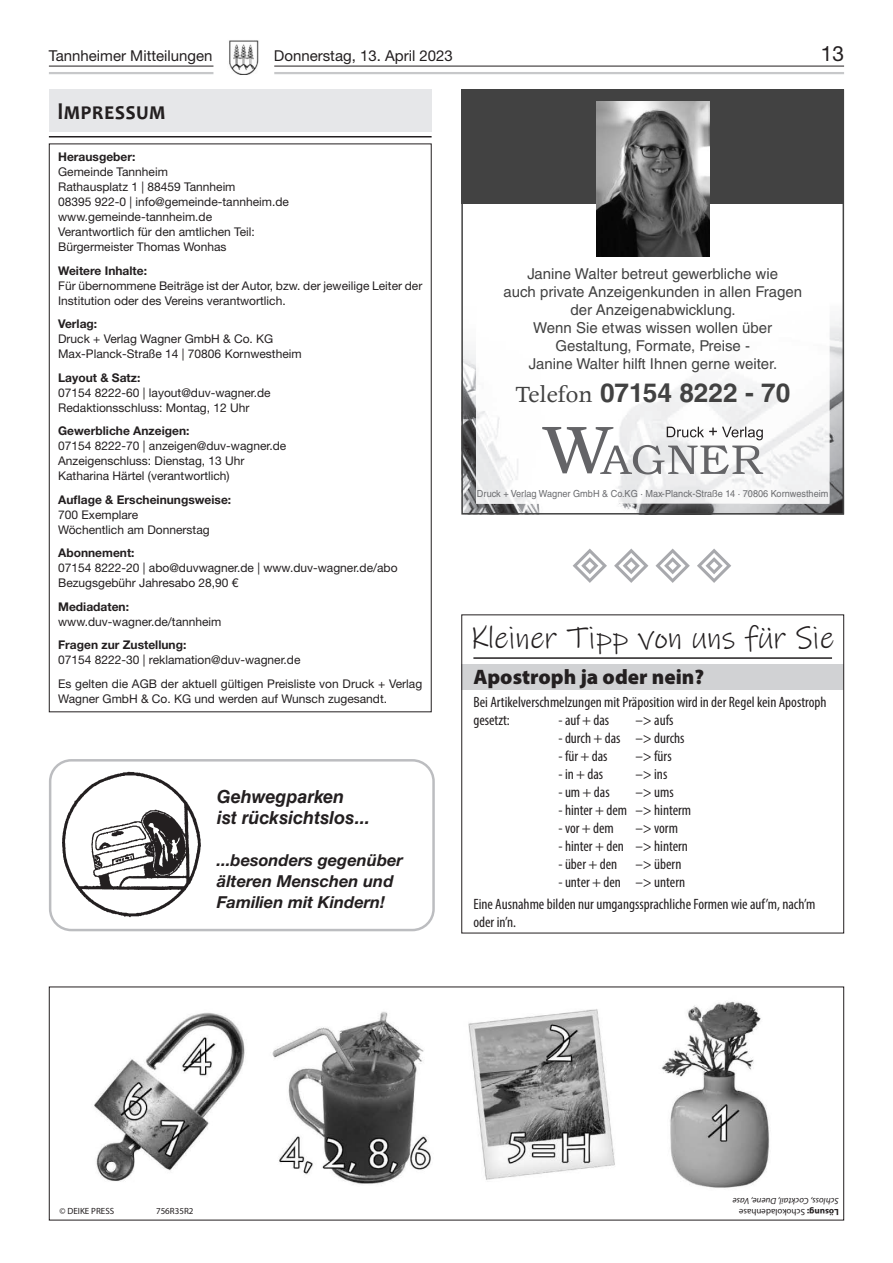
<style>
.page{position:relative;width:893px;height:1263px;background:#fff}
.page>*{position:absolute;margin:0;border:0;box-sizing:border-box;transform-origin:0 0}
.t1{font:31.5px "Ink Free";color:#231f20}
.t2{font:700 26.25px "Helvetica LT Std";color:#424242}
.t3{font:700 24.45px "Candara";letter-spacing:.045em;color:#231f20;scale:.88 1}
.t4{font:900 21px "Myriad Pro";color:#231f20}
.t5{font:21px "Helvetica Neue LT Std";color:#231f20}
.t6{font:italic 700 18px/21px "Helvetica LT Std";color:#231f20}
.t7{font:italic 700 16.5px/21px "Helvetica Neue LT Std";color:#231f20}
.t8{font:condensed 15px/18px "Myriad Pro";color:#231f20}
.t9{font:15px/18px "Helvetica LT Std";color:#424242;text-align:center}
.t10{font:15px "Helvetica Neue LT Std";color:#231f20}
.t11{font:12px/15px "Helvetica Neue LT Std";color:#231f20}
.t12{font:700 12px "Helvetica Neue LT Std";color:#231f20}
.t13{font:9.75px "Helvetica LT Std";color:#6c6d70;scale:.94 1}
.t14{font:italic 9px/10.8px "Myriad Pro";color:#231f20}
.t15{font:9px "Myriad Pro";color:#231f20}
.s1{font-family:"Apollo MT Std";font-weight:400}
.s2{font-weight:700;font-style:normal}
.s3{font-style:normal}
</style>
<div class="page">
<hr style="left:49px;top:72px;width:795px;height:2px;background:#c7c8ca">
<hr style="left:49px;top:66px;width:795px;height:1px;background:#231f20">
<div style="left:214px;top:39px;width:60px;height:37px;background:#fff"></div>
<img style="left:229px;top:41px;width:30px;height:33px">
<div style="left:49px;top:89px;width:383px;height:43px;background:#e6e7e9"></div>
<hr style="left:49px;top:136px;width:383px;height:1px;background:#231f20">
<img style="left:94px;top:1001px;width:676px;height:187px">
<img style="left:52px;top:765px;width:149px;height:158px">
<div style="left:49px;top:759px;width:386px;height:172px;border:2px solid #bcbdc0;border-radius:21px"></div>
<img style="left:464px;top:350px;width:76px;height:161px">
<img style="left:749px;top:318px;width:92px;height:193px">
<img style="left:621px;top:504px;width:128px;height:7px">
<img style="left:476px;top:204px;width:353px;height:300px">
<div style="left:461px;top:89px;width:383px;height:115px;background:#424242"></div>
<img style="left:633px;top:445px;width:130px;height:29px">
<img style="left:542px;top:427px;width:71px;height:46px">
<img style="left:667px;top:427px;width:96px;height:13px">
<div style="left:461px;top:89px;width:383px;height:425px;border:2px solid #424242"></div>
<img style="left:596px;top:101px;width:113px;height:156px">
<div style="left:461px;top:664px;width:383px;height:26px;background:#d1d2d4"></div>
<div style="left:461px;top:614px;width:383px;height:319px;border:1px solid #231f20"></div>
<hr style="left:473px;top:657px;width:359px;height:2px;background:#231f20">
<svg style="left:573px;top:549px;width:158px;height:34px"></svg>
<p class="t10" style="left:49px;top:47px;width:165px">Tannheimer Mitteilungen</p>
<p class="t10" style="left:274px;top:47px;width:180px">Donnerstag, 13. April 2023</p>
<h3 class="t5" style="left:821px;top:41px;width:25px">13</h3>
<h3 class="t3" style="left:57px;top:96px;width:124px">Impressum</h3>
<p class="t12" style="left:58px;top:150px;width:79px">Herausgeber:</p>
<p class="t11" style="left:58px;top:164px;width:232px">Gemeinde Tannheim<br>Rathausplatz 1 | 88459 Tannheim<br>08395 922-0 | info@gemeinde-tannheim.de www.gemeinde-tannheim.de<br>Verantwortlich für den amtlichen Teil:<br>Bürgermeister Thomas Wonhas</p>
<p class="t12" style="left:58px;top:263px;width:90px">Weitere Inhalte:</p>
<p class="t11" style="left:58px;top:278px;width:366px">Für übernommene Beiträge ist der Autor, bzw. der jeweilige Leiter der<br>Institution oder des Vereins verantwortlich.</p>
<p class="t12" style="left:58px;top:317px;width:41px">Verlag:</p>
<p class="t11" style="left:58px;top:331px;width:245px">Druck + Verlag Wagner GmbH &amp; Co. KG<br>Max-Planck-Straße 14 | 70806 Kornwestheim</p>
<p class="t12" style="left:58px;top:370px;width:84px">Layout &amp; Satz:</p>
<p class="t11" style="left:58px;top:385px;width:214px">07154 8222-60 | layout@duv-wagner.de<br>Redaktionsschluss: Montag, 12 Uhr</p>
<p class="t12" style="left:58px;top:424px;width:133px">Gewerbliche Anzeigen:</p>
<p class="t11" style="left:58px;top:438px;width:230px">07154 8222-70 | anzeigen@duv-wagner.de<br>Anzeigenschluss: Dienstag, 13 Uhr<br>Katharina Härtel (verantwortlich)</p>
<p class="t12" style="left:58px;top:492px;width:175px">Auflage &amp; Erscheinungsweise:</p>
<p class="t11" style="left:58px;top:507px;width:153px">700 Exemplare<br>Wöchentlich am Donnerstag</p>
<p class="t12" style="left:58px;top:546px;width:78px">Abonnement:</p>
<p class="t11" style="left:58px;top:560px;width:341px">07154 8222-20 | abo@duvwagner.de | www.duv-wagner.de/abo<br>Bezugsgebühr Jahresabo 28,90 €</p>
<p class="t12" style="left:58px;top:599px;width:72px">Mediadaten:</p>
<p class="t11" style="left:58px;top:614px;width:165px">www.duv-wagner.de/tannheim</p>
<p class="t12" style="left:58px;top:638px;width:130px">Fragen zur Zustellung:</p>
<p class="t11" style="left:58px;top:648px;width:366px;line-height:23.5px">07154 8222-30 | reklamation@duv-wagner.de<br>Es gelten die AGB der aktuell gültigen Preisliste von Druck + Verlag</p>
<p class="t11" style="left:58px;top:691px;width:330px">Wagner GmbH &amp; Co. KG und werden auf Wunsch zugesandt.</p>
<p class="t9" style="left:503px;top:265px;width:300px">Janine Walter betreut gewerbliche wie<br>auch private Anzeigenkunden in allen Fragen der Anzeigenabwicklung.<br>Wenn Sie etwas wissen wollen über Gestaltung, Formate, Preise -<br>Janine Walter hilft Ihnen gerne weiter.</p>
<h2 class="t2" style="left:515px;top:377px;width:277px"><span class="s1">Telefon</span> 07154 8222 - 70</h2>
<p class="t13" style="left:477px;top:488px;width:375px">Druck + Verlag Wagner GmbH &amp; Co.KG · Max-Planck-Straße 14 · 70806 Kornwestheim</p>
<h1 class="t1" style="left:470px;top:619px;width:366px">Kleiner Tipp von uns für Sie</h1>
<h3 class="t4" style="left:473px;top:663px;width:232px">Apostroph ja oder nein?</h3>
<p class="t8" style="left:473px;top:692px;width:355px">Bei Artikelverschmelzungen mit Präposition wird in der Regel kein Apostroph gesetzt:</p>
<p class="t8" style="left:558px;top:710px;width:52px">- auf + das</p>
<p class="t8" style="left:635px;top:710px;width:39px">–&gt; aufs</p>
<p class="t8" style="left:558px;top:728px;width:128px">- durch + das –&gt; durchs</p>
<p class="t8" style="left:558px;top:746px;width:51px">- für + das</p>
<p class="t8" style="left:635px;top:746px;width:38px">–&gt; fürs</p>
<p class="t8" style="left:558px;top:764px;width:46px">- in + das</p>
<p class="t8" style="left:635px;top:764px;width:33px">–&gt; ins</p>
<p class="t8" style="left:558px;top:782px;width:53px">- um + das</p>
<p class="t8" style="left:635px;top:782px;width:40px">–&gt; ums</p>
<p class="t8" style="left:558px;top:800px;width:134px">- hinter + dem –&gt; hinterm</p>
<p class="t8" style="left:558px;top:818px;width:57px">- vor + dem</p>
<p class="t8" style="left:635px;top:818px;width:44px">–&gt; vorm</p>
<p class="t8" style="left:558px;top:836px;width:131px">- hinter + den –&gt; hintern</p>
<p class="t8" style="left:558px;top:854px;width:124px">- über + den –&gt; übern</p>
<p class="t8" style="left:473px;top:870px;width:343px;line-height:22.2px;text-indent:85px">- unter + den –&gt; untern<br>Eine Ausnahme bilden nur umgangssprachliche Formen wie auf’m, nach’m</p>
<p class="t8" style="left:473px;top:913px;width:44px">oder in’n.</p>
<h3 class="t6" style="left:217px;top:786px;width:155px">Gehwegparken<br>ist rücksichtslos...</h3>
<h3 class="t7" style="left:217px;top:849px;width:188px">...besonders gegenüber älteren Menschen und<br>Familien mit Kindern!</h3>
<p class="t15" style="left:60px;top:1205px;width:56px">© DEIKE PRESS</p>
<p class="t15" style="left:156px;top:1205px;width:39px">756R35R2</p>
<p class="t14" style="left:839px;top:1217px;width:108px;rotate:-180deg"><span class="s2">Lösung:</span> <span class="s3">Schokoladenhase<br></span>Schloss, Cocktail, Duene, Vase</p>
</div>
